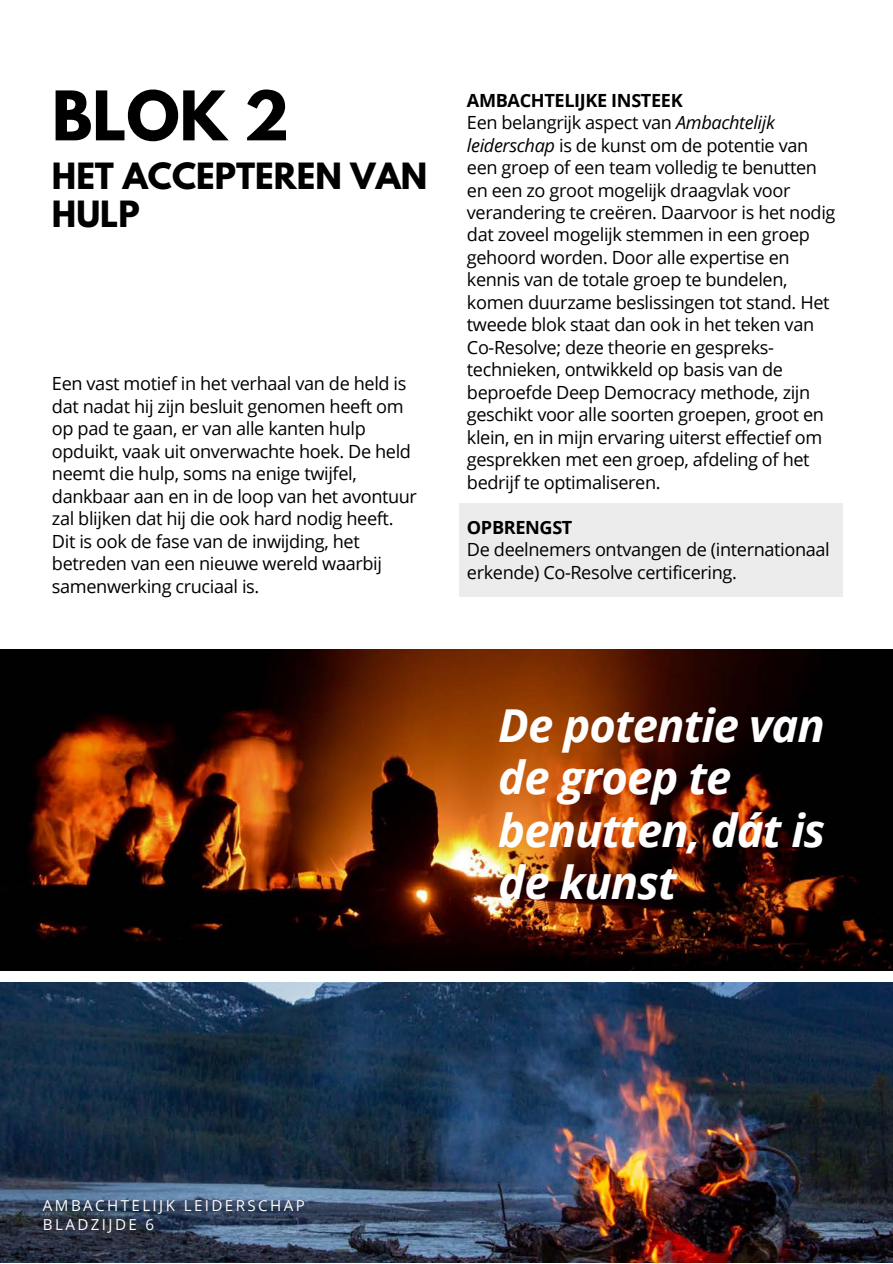
<style>
.page{position:relative;width:893px;height:1264px;background:#fff}
.page>*{position:absolute;margin:0;border:0;box-sizing:border-box;transform-origin:0 0}
.t1{font:700 60.45px "League Spartan";color:#000}
.t2{font:italic 700 45.3px/52.5px "Open Sans";letter-spacing:-.02em;color:#fff}
.t3{font:700 32.1px/38.2px "League Spartan";color:#000}
.t4{font:18.15px/22.5px "Open Sans";letter-spacing:-.02em;color:#000}
.t5{font:700 18.15px "Open Sans";letter-spacing:-.02em;color:#000}
.t6{font:15.15px/18.6px "Open Sans";letter-spacing:.16em;color:#fff}
.s1{font-weight:700}
.s2{font-style:italic}
</style>
<div class="page">
<img style="left:0;top:649px;width:892px;height:321px">
<img style="left:0;top:982px;width:892px;height:280px">
<div style="left:459px;top:503px;width:383px;height:93px;background:#ececec"></div>
<h1 class="t1" style="left:52px;top:86px;width:239px">BLOK 2</h1>
<h3 class="t3" style="left:52px;top:161px;width:377px">HET ACCEPTEREN VAN<br>HULP</h3>
<p class="t4" style="left:52px;top:372px;width:366px">Een vast motief in het verhaal van de held is dat nadat hij zijn besluit genomen heeft om op pad te gaan, er van alle kanten hulp opduikt, vaak uit onverwachte hoek. De held neemt die hulp, soms na enige twijfel, dankbaar aan en in de loop van het avontuur zal blijken dat hij die ook hard nodig heeft.<br>Dit is ook de fase van de inwijding, het betreden van een nieuwe wereld waarbij samenwerking cruciaal is.</p>
<p class="t4" style="left:467px;top:88px;width:370px"><span class="s1">AMBACHTELIJKE INSTEEK<br></span>Een belangrijk aspect van <span class="s2">Ambachtelijk leiderschap</span> is de kunst om de potentie van een groep of een team volledig te benutten en een zo groot mogelijk draagvlak voor verandering te creëren. Daarvoor is het nodig dat zoveel mogelijk stemmen in een groep gehoord worden. Door alle expertise en kennis van de totale groep te bundelen, komen duurzame beslissingen tot stand. Het tweede blok staat dan ook in het teken van Co-Resolve; deze theorie en gespreks&shy;technieken, ontwikkeld op basis van de beproefde Deep Democracy methode, zijn geschikt voor alle soorten groepen, groot en klein, en in mijn ervaring uiterst effectief om gesprekken met een groep, afdeling of het bedrijf te optimaliseren.</p>
<p class="t5" style="left:467px;top:514px;width:107px">OPBRENGST</p>
<p class="t4" style="left:467px;top:538px;width:364px">De deelnemers ontvangen de (internationaal erkende) Co-Resolve certificering.</p>
<h2 class="t2" style="left:498px;top:698px;width:328px">De potentie van de groep te benutten, dát is de kunst</h2>
<p class="t6" style="left:43px;top:1196px;width:263px">AMBACHTELIJK LEIDERSCHAP<br>BLADZIJDE 6</p>
</div>
